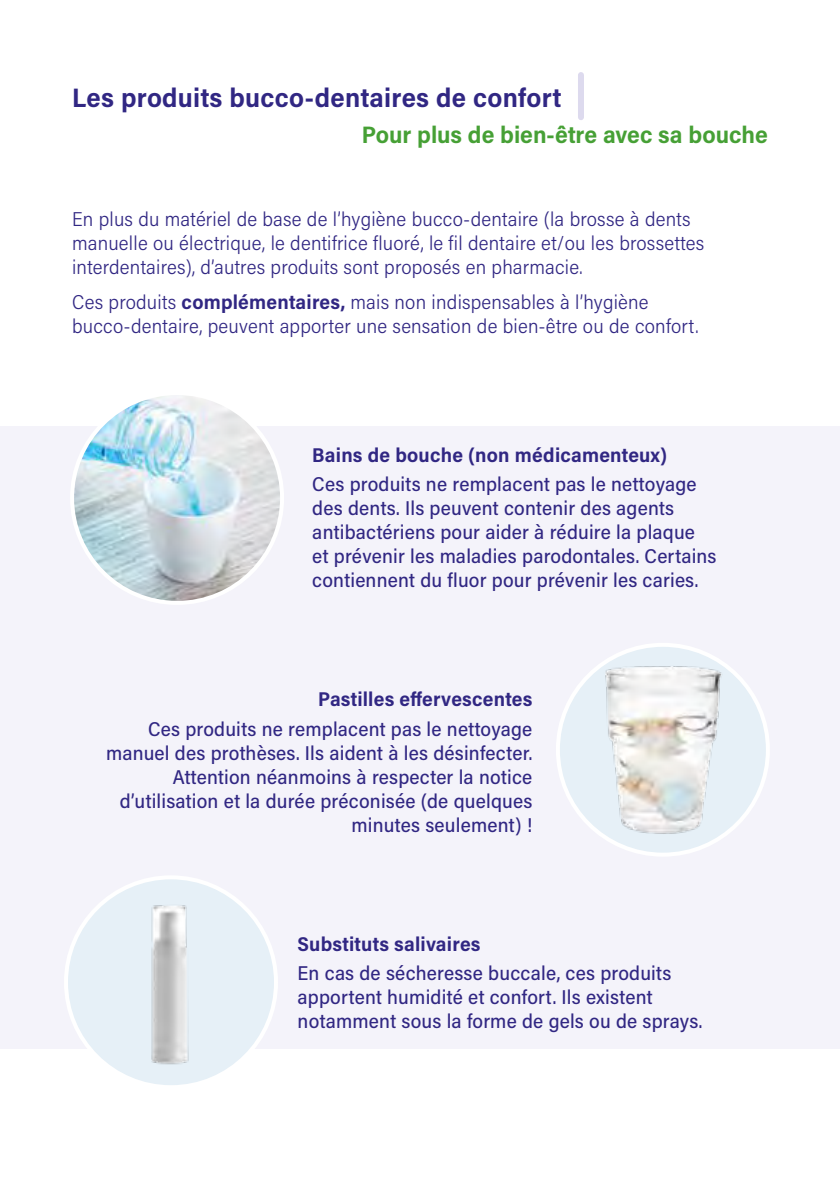
<style>
.page{position:relative;width:840px;height:1191px;background:#fff}
.page>*{position:absolute;margin:0;border:0;box-sizing:border-box;transform-origin:0 0}
.t1{font:700 26.8px "Acumin Pro Semi Cond";letter-spacing:.01em;color:#312783}
.t2{font:700 23.8px "Acumin Pro Semi Cond";color:#46a035}
.t3{font:500 20px/24px "Acumin Pro Semi Cond";letter-spacing:.01em;color:#312783}
.t4{font:300 20px/24px "Acumin Pro Semi Cond";letter-spacing:.01em;color:#312783}
.t5{font:700 20px "Acumin Pro Semi Cond";letter-spacing:.01em;color:#312783}
.s1{font-weight:700}
</style>
<div class="page">
<div style="left:0;top:426px;width:839px;height:623px;background:#f4f3fa"></div>
<div style="left:557px;top:645px;width:210px;height:209px;background:#e6f0f7;border-radius:50%"></div>
<img style="left:587px;top:658px;width:150px;height:183px">
<div style="left:66px;top:877px;width:210px;height:210px;background:#e6f0f7;border-radius:50%"></div>
<img style="left:100px;top:892px;width:178px;height:181px">
<img style="left:72px;top:393px;width:210px;height:210px;border-radius:105px">
<div style="left:577px;top:75px;width:6px;height:42px;background:#dddaee"></div>
<h1 class="t1" style="left:72px;top:78px;width:490px">Les produits bucco-dentaires de confort</h1>
<p class="t2" style="left:361px;top:118px;width:407px">Pour plus de bien-être avec sa bouche</p>
<p class="t4" style="left:72px;top:206px;width:633px">En plus du matériel de base de l’hygiène bucco-dentaire (la brosse à dents manuelle ou électrique, le dentifrice fluoré, le fil dentaire et/ou les brossettes interdentaires), d’autres produits sont proposés en pharmacie.</p>
<p class="t4" style="left:72px;top:290px;width:627px">Ces produits <span class="s1">complémentaires,</span> mais non indispensables à l’hygiène bucco-dentaire, peuvent apporter une sensation de bien-être ou de confort.</p>
<p class="t5" style="left:312px;top:440px;width:356px">Bains de bouche (non médicamenteux)</p>
<p class="t3" style="left:312px;top:471px;width:405px">Ces produits ne remplacent pas le nettoyage des dents. Ils peuvent contenir des agents antibactériens pour aider à réduire la plaque<br>et prévenir les maladies parodontales. Certains contiennent du fluor pour prévenir les caries.</p>
<p class="t5" style="left:318px;top:685px;width:215px">Pastilles effervescentes</p>
<p class="t3" style="left:106px;top:716px;width:427px;text-align:right">Ces produits ne remplacent pas le nettoyage manuel des prothèses. Ils aident à les désinfecter.<br>Attention néanmoins à respecter la notice d’utilisation et la durée préconisée (de quelques minutes seulement) !</p>
<p class="t5" style="left:297px;top:929px;width:184px">Substituts salivaires</p>
<p class="t3" style="left:297px;top:960px;width:406px">En cas de sécheresse buccale, ces produits apportent humidité et confort. Ils existent notamment sous la forme de gels ou de sprays.</p>
</div>
